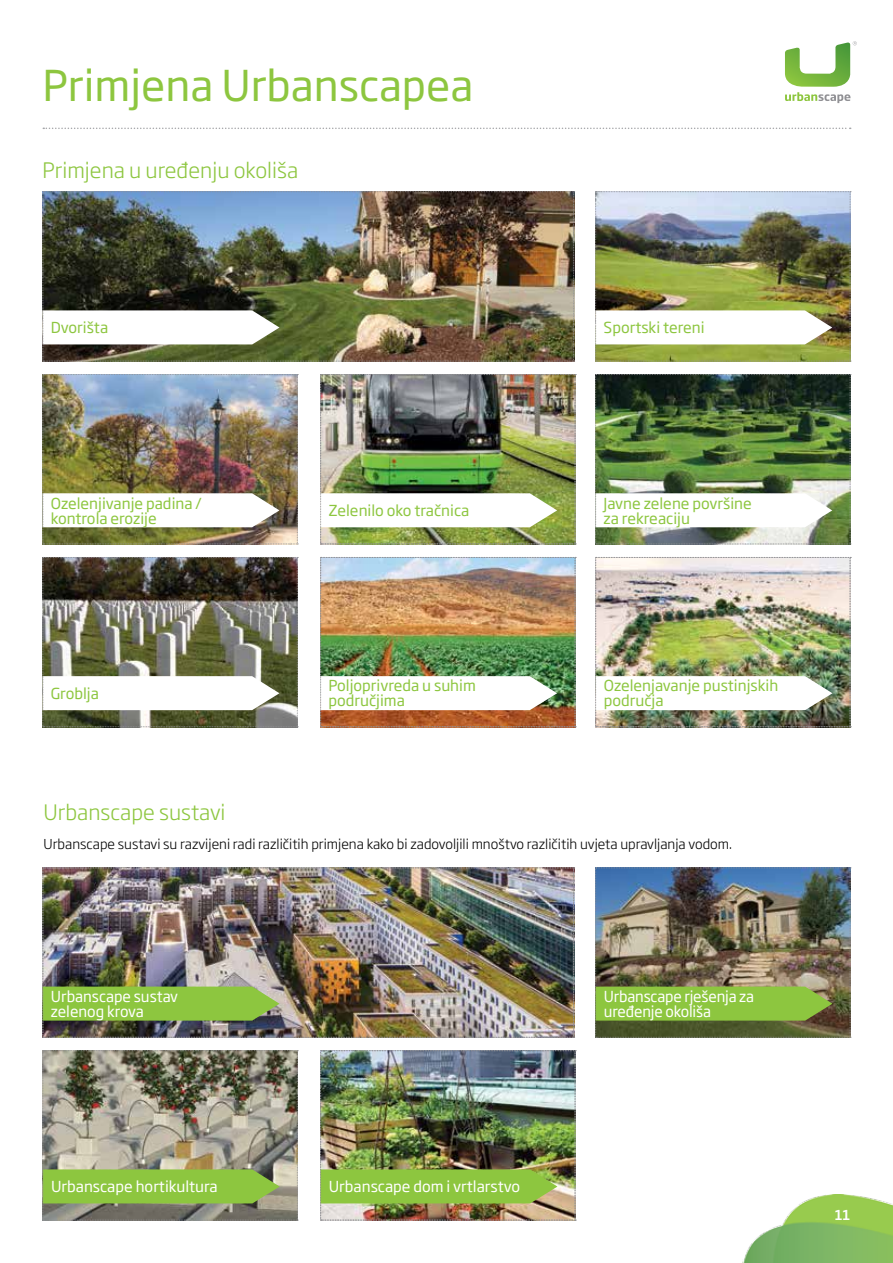
<style>
.page{position:relative;width:893px;height:1263px;background:#fff}
.page>*{position:absolute;margin:0;border:0;box-sizing:border-box;transform-origin:0 0}
.t1{font:42px "Soho Gothic Pro";color:#8dc63f}
.t2{font:300 21px "Soho Gothic Pro";color:#8dc63f}
.t3{font:15px/15px "Soho Gothic Pro";color:#8dc63f}
.t4{font:15px/15px "Soho Gothic Pro";color:#fff}
.t5{font:300 13.5px "Soho Gothic Pro";color:#000}
.t6{font:500 13.5px "Soho Gothic Pro";color:#fff}
</style>
<div class="page">
<svg style="left:43px;top:128px;width:808px;height:1px"></svg>
<svg style="left:785px;top:41px;width:72px;height:62px"></svg>
<img style="left:743px;top:1194px;width:150px;height:69px">
<img style="left:43px;top:191px;width:532px;height:171px">
<img style="left:595px;top:191px;width:256px;height:171px">
<img style="left:42px;top:374px;width:256px;height:171px">
<img style="left:595px;top:374px;width:256px;height:171px">
<img style="left:42px;top:557px;width:256px;height:170px">
<img style="left:595px;top:867px;width:256px;height:171px">
<img style="left:43px;top:1050px;width:255px;height:171px">
<img style="left:43px;top:867px;width:532px;height:171px">
<img style="left:320px;top:1050px;width:256px;height:171px">
<img style="left:320px;top:374px;width:256px;height:171px">
<img style="left:320px;top:557px;width:256px;height:170px">
<img style="left:595px;top:557px;width:256px;height:170px">
<h1 class="t1" style="left:43px;top:53px;width:432px">Primjena Urbanscapea</h1>
<h2 class="t2" style="left:43px;top:154px;width:257px">Primjena u uređenju okoliša</h2>
<p class="t3" style="left:51px;top:319px;width:59px">Dvorišta</p>
<p class="t3" style="left:604px;top:319px;width:102px">Sportski tereni</p>
<p class="t3" style="left:51px;top:495px;width:152px">Ozelenjivanje padina / kontrola erozije</p>
<p class="t3" style="left:328px;top:502px;width:142px">Zelenilo oko tračnica</p>
<p class="t3" style="left:604px;top:495px;width:150px">Javne zelene površine za rekreaciju</p>
<p class="t3" style="left:51px;top:685px;width:50px">Groblja</p>
<p class="t3" style="left:328px;top:677px;width:149px">Poljoprivreda u suhim područjima</p>
<p class="t3" style="left:604px;top:677px;width:176px">Ozelenjavanje pustinjskih područja</p>
<h2 class="t2" style="left:44px;top:796px;width:184px">Urbanscape sustavi</h2>
<p class="t5" style="left:44px;top:833px;width:690px">Urbanscape sustavi su razvijeni radi različitih primjena kako bi zadovoljili mnoštvo različitih uvjeta upravljanja vodom.</p>
<p class="t4" style="left:51px;top:988px;width:129px">Urbanscape sustav zelenog krova</p>
<p class="t4" style="left:604px;top:988px;width:152px">Urbanscape rješenja za uređenje okoliša</p>
<p class="t4" style="left:51px;top:1178px;width:168px">Urbanscape hortikultura</p>
<p class="t4" style="left:329px;top:1178px;width:193px">Urbanscape dom i vrtlarstvo</p>
<p class="t6" style="left:833px;top:1205px;width:19px">0511</p>
</div>
